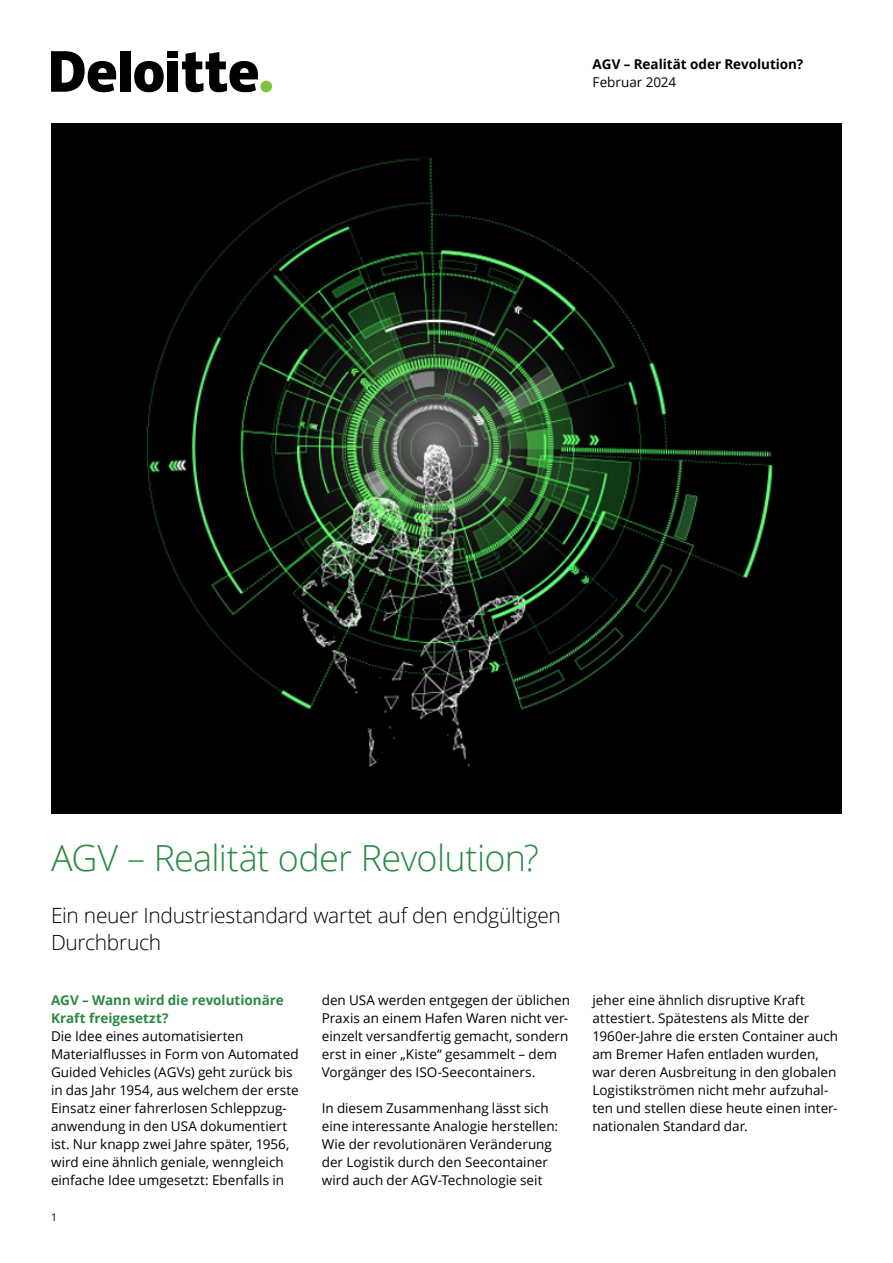
<style>
.page{position:relative;width:893px;height:1263px;background:#fff}
.page>*{position:absolute;margin:0;border:0;box-sizing:border-box;transform-origin:0 0}
.t1{font:300 36px "Open Sans";letter-spacing:-.02em;color:#298a42}
.t2{font:300 21px/27px "Open Sans";letter-spacing:-.015em;color:#000}
.t3{font:13.5px/18px "Open Sans";color:#000}
.t4{font:700 13.5px/18px "Open Sans";color:#298a42}
.t5{font:700 13.5px "Open Sans";color:#000}
.t6{font:10.5px "Open Sans";color:#000}
</style>
<div class="page">
<div style="left:260px;top:81px;width:12px;height:11px;background:#80c342;border-radius:50%"></div>
<div style="left:120px;top:51px;width:10px;height:41px;background:#000"></div>
<svg style="left:134px;top:61px;width:30px;height:31px"></svg>
<div style="left:168px;top:61px;width:10px;height:31px;background:#000"></div>
<div style="left:168px;top:51px;width:10px;height:7px;background:#000"></div>
<svg style="left:182px;top:52px;width:76px;height:40px"></svg>
<svg style="left:51px;top:51px;width:65px;height:41px"></svg>
<img style="left:51px;top:123px;width:791px;height:690px">
<p class="t5" style="left:592px;top:55px;width:212px">AGV – Realität oder Revolution?</p>
<p class="t3" style="left:592px;top:73px;width:85px">Februar 2024</p>
<h1 class="t1" style="left:51px;top:834px;width:490px">AGV – Realität oder Revolution?</h1>
<h2 class="t2" style="left:51px;top:902px;width:511px">Ein neuer Industriestandard wartet auf den endgültigen<br>Durchbruch</h2>
<p class="t4" style="left:51px;top:991px;width:234px">AGV – Wann wird die revolutionäre<br>Kraft freigesetzt?</p>
<p class="t3" style="left:51px;top:1027px;width:249px">Die Idee eines automatisierten Materialflusses in Form von Automated Guided Vehicles (AGVs) geht zurück bis in das Jahr 1954, aus welchem der erste Einsatz einer fahrerlosen Schleppzug&shy;anwendung in den USA dokumentiert ist. Nur knapp zwei Jahre später, 1956, wird eine ähnlich geniale, wenngleich einfache Idee umgesetzt: Ebenfalls in</p>
<p class="t6" style="left:51px;top:1210px;width:8px">1</p>
<p class="t3" style="left:322px;top:991px;width:250px">den USA werden entgegen der üblichen Praxis an einem Hafen Waren nicht ver&shy;einzelt versandfertig gemacht, sondern erst in einer „Kiste“ gesammelt – dem Vorgänger des ISO-Seecontainers.</p>
<p class="t3" style="left:322px;top:1099px;width:238px">In diesem Zusammenhang lässt sich eine interessante Analogie herstellen:<br>Wie der revolutionären Veränderung der Logistik durch den Seecontainer wird auch der AGV-Technologie seit</p>
<p class="t3" style="left:592px;top:991px;width:247px">jeher eine ähnlich disruptive Kraft attestiert. Spätestens als Mitte der 1960er-Jahre die ersten Container auch am Bremer Hafen entladen wurden, war deren Ausbreitung in den globalen Logistikströmen nicht mehr aufzuhal&shy;ten und stellen diese heute einen inter&shy;nationalen Standard dar.</p>
</div>
